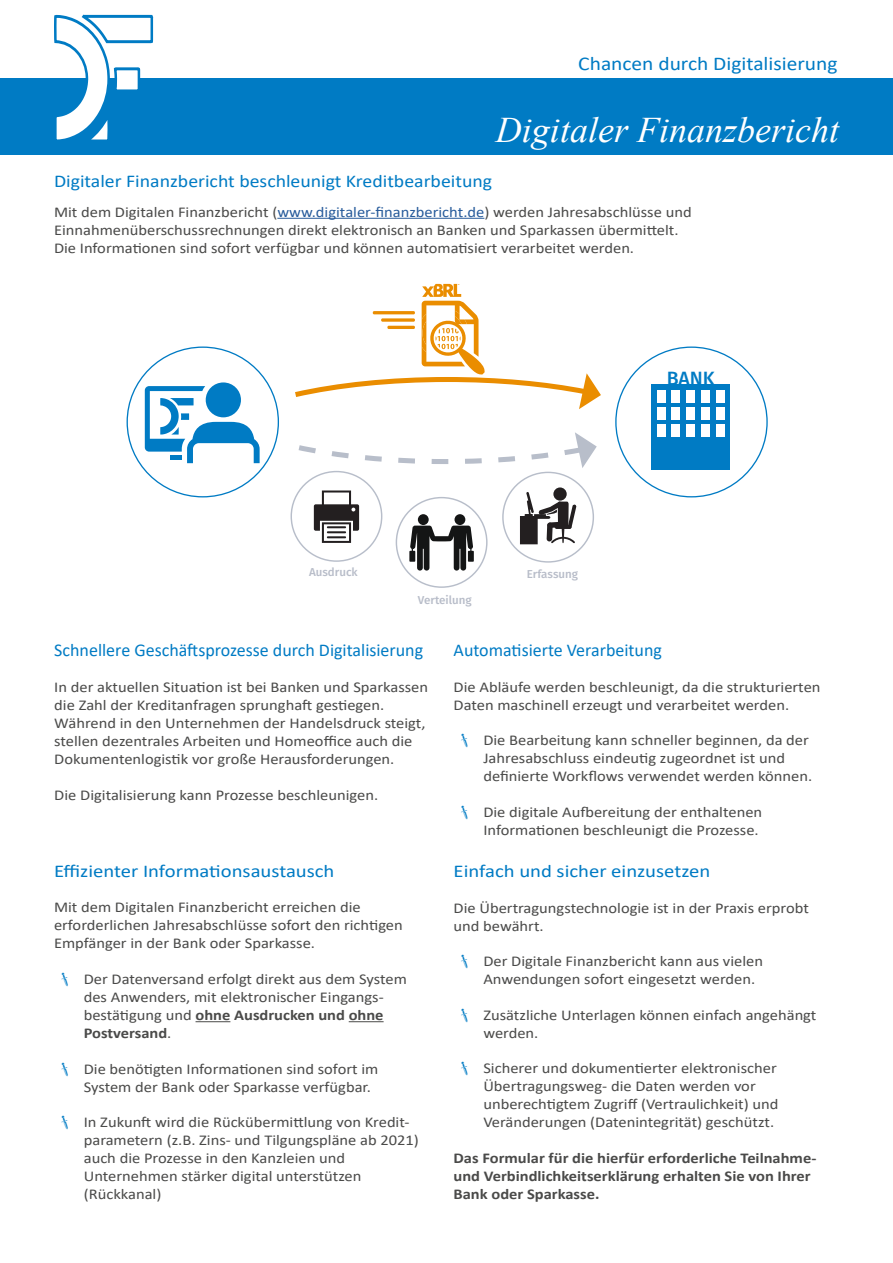
<style>
.page{position:relative;width:893px;height:1263px;background:#fff}
.page>*{position:absolute;margin:0;border:0;box-sizing:border-box;transform-origin:0 0}
.t1{font:italic 36px "Times New Roman";color:#fff}
.t2{font:19.5px "Calibri";color:#007bc4;scale:1.1 1}
.t3{font:500 19.2px "Fira Sans";color:#007bc4}
.t4{font:18px "Calibri";color:#007bc4}
.t5{font:18px "Calibri";color:#007bc4;scale:1.15 1}
.t6{font:18px "Calibri";color:#007bc4;scale:1.1 1}
.t7{font:15px/18px "Calibri";color:#4a4a49;scale:1.1 1}
.t8{font:700 15px/18px "Calibri";color:#4a4a49;scale:1.1 1}
.t9{font:500 11.55px "Fira Sans";color:#b8bdc9}
.s1{color:#275b9b}
.s2{font-weight:700}
</style>
<div class="page">
<div style="left:0;top:79px;width:893px;height:76px;background:#007bc4"></div>
<hr style="left:277px;top:218px;width:207px;height:1px;background:#275b9b">
<hr style="left:196px;top:1021px;width:34px;height:1px;background:#4a4a49">
<hr style="left:349px;top:1021px;width:35px;height:1px;background:#4a4a49">
<svg style="left:298px;top:432px;width:299px;height:36px"></svg>
<svg style="left:206px;top:382px;width:35px;height:35px"></svg>
<svg style="left:145px;top:386px;width:115px;height:77px"></svg>
<div style="left:652px;top:384px;width:78px;height:85px;background:#007bc4"></div>
<div style="left:657px;top:390px;width:8px;height:13px;background:#fff"></div>
<div style="left:672px;top:390px;width:8px;height:13px;background:#fff"></div>
<div style="left:687px;top:390px;width:8px;height:13px;background:#fff"></div>
<div style="left:702px;top:390px;width:8px;height:13px;background:#fff"></div>
<div style="left:716px;top:390px;width:9px;height:13px;background:#fff"></div>
<div style="left:657px;top:407px;width:8px;height:13px;background:#fff"></div>
<div style="left:672px;top:407px;width:8px;height:13px;background:#fff"></div>
<div style="left:687px;top:407px;width:8px;height:13px;background:#fff"></div>
<div style="left:702px;top:407px;width:8px;height:13px;background:#fff"></div>
<div style="left:716px;top:407px;width:9px;height:13px;background:#fff"></div>
<div style="left:657px;top:424px;width:8px;height:13px;background:#fff"></div>
<div style="left:672px;top:424px;width:8px;height:13px;background:#fff"></div>
<div style="left:687px;top:424px;width:8px;height:13px;background:#fff"></div>
<div style="left:702px;top:424px;width:8px;height:13px;background:#fff"></div>
<div style="left:716px;top:424px;width:9px;height:13px;background:#fff"></div>
<svg style="left:295px;top:284px;width:306px;height:125px"></svg>
<svg style="left:553px;top:487px;width:14px;height:14px"></svg>
<svg style="left:520px;top:492px;width:56px;height:52px"></svg>
<div style="left:454px;top:514px;width:11px;height:11px;background:#141515;border-radius:50%"></div>
<div style="left:418px;top:514px;width:11px;height:11px;background:#141515;border-radius:50%"></div>
<svg style="left:409px;top:526px;width:65px;height:45px"></svg>
<svg style="left:314px;top:490px;width:45px;height:53px"></svg>
<svg style="left:54px;top:15px;width:99px;height:125px"></svg>
<h2 class="t2" style="left:578px;top:50px;width:237px">Chancen durch Digitalisierung</h2>
<h1 class="t1" style="left:496px;top:105px;width:345px">Digitaler Finanzbericht</h1>
<p class="t6" style="left:54px;top:169px;width:400px">Digitaler Finanzbericht beschleunigt Kreditbearbeitung</p>
<p class="t7" style="left:54px;top:202px;width:581px">Mit dem Digitalen Finanzbericht (<span class="s1">www.digitaler-finanzbericht.de</span>) werden Jahresabschlüsse und<br>Einnahmenüberschussrechnungen direkt elektronisch an Banken und Sparkassen übermittelt.<br>Die Informationen sind sofort verfügbar und können automatisiert verarbeitet werden.</p>
<p class="t9" style="left:309px;top:562px;width:50px">Ausdruck</p>
<p class="t9" style="left:418px;top:591px;width:55px">Verteilung</p>
<p class="t9" style="left:527px;top:564px;width:53px">Erfassung</p>
<p class="t3" style="left:667px;top:362px;width:50px">BANK</p>
<p class="t4" style="left:54px;top:637px;width:370px">Schnellere Geschäftsprozesse durch Digitalisierung</p>
<p class="t7" style="left:54px;top:677px;width:341px">In der aktuellen Situation ist bei Banken und Sparkassen die Zahl der Kreditanfragen sprunghaft gestiegen.<br>Während in den Unternehmen der Handelsdruck steigt, stellen dezentrales Arbeiten und Homeoffice auch die Dokumentenlogistik vor große Herausforderungen.</p>
<p class="t7" style="left:54px;top:785px;width:296px">Die Digitalisierung kann Prozesse beschleunigen.</p>
<p class="t5" style="left:54px;top:858px;width:245px">Effizienter Informationsaustausch</p>
<p class="t7" style="left:54px;top:898px;width:319px">Mit dem Digitalen Finanzbericht erreichen die erforderlichen Jahresabschlüsse sofort den richtigen<br>Empfänger in der Bank oder Sparkasse.</p>
<p class="t7" style="left:84px;top:970px;width:295px">Der Datenversand erfolgt direkt aus dem System des Anwenders, mit elektronischer Eingangs&shy;bestätigung und <span class="s2">ohne Ausdrucken und ohne Postversand</span>.</p>
<p class="t7" style="left:84px;top:1059px;width:269px">Die benötigten Informationen sind sofort im<br>System der Bank oder Sparkasse verfügbar.</p>
<p class="t7" style="left:84px;top:1113px;width:306px">In Zukunft wird die Rückübermittlung von Kredit&shy;parametern (z.B. Zins- und Tilgungspläne ab 2021) auch die Prozesse in den Kanzleien und Unternehmen stärker digital unterstützen (Rückkanal)</p>
<p class="t4" style="left:454px;top:637px;width:210px">Automatisierte Verarbeitung</p>
<p class="t7" style="left:454px;top:677px;width:335px">Die Abläufe werden beschleunigt, da die strukturierten<br>Daten maschinell erzeugt und verarbeitet werden.</p>
<p class="t7" style="left:483px;top:731px;width:301px">Die Bearbeitung kann schneller beginnen, da der<br>Jahresabschluss eindeutig zugeordnet ist und definierte Workflows verwendet werden können.</p>
<p class="t7" style="left:483px;top:802px;width:255px">Die digitale Aufbereitung der enthaltenen<br>Informationen beschleunigt die Prozesse.</p>
<p class="t5" style="left:454px;top:858px;width:225px">Einfach und sicher einzusetzen</p>
<p class="t7" style="left:454px;top:898px;width:324px">Die Übertragungstechnologie ist in der Praxis erprobt und bewährt.</p>
<p class="t7" style="left:483px;top:952px;width:256px">Der Digitale Finanzbericht kann aus vielen<br>Anwendungen sofort eingesetzt werden.</p>
<p class="t7" style="left:483px;top:1005px;width:304px">Zusätzliche Unterlagen können einfach angehängt werden.</p>
<p class="t7" style="left:483px;top:1059px;width:270px">Sicherer und dokumentierter elektronischer Übertragungsweg- die Daten werden vor unberechtigtem Zugriff (Vertraulichkeit) und Veränderungen (Datenintegrität) geschützt.</p>
<p class="t8" style="left:454px;top:1149px;width:331px">Das Formular für die hierfür erforderliche Teilnahme&shy;und Verbindlichkeitserklärung erhalten Sie von Ihrer<br>Bank oder Sparkasse.</p>
</div>
